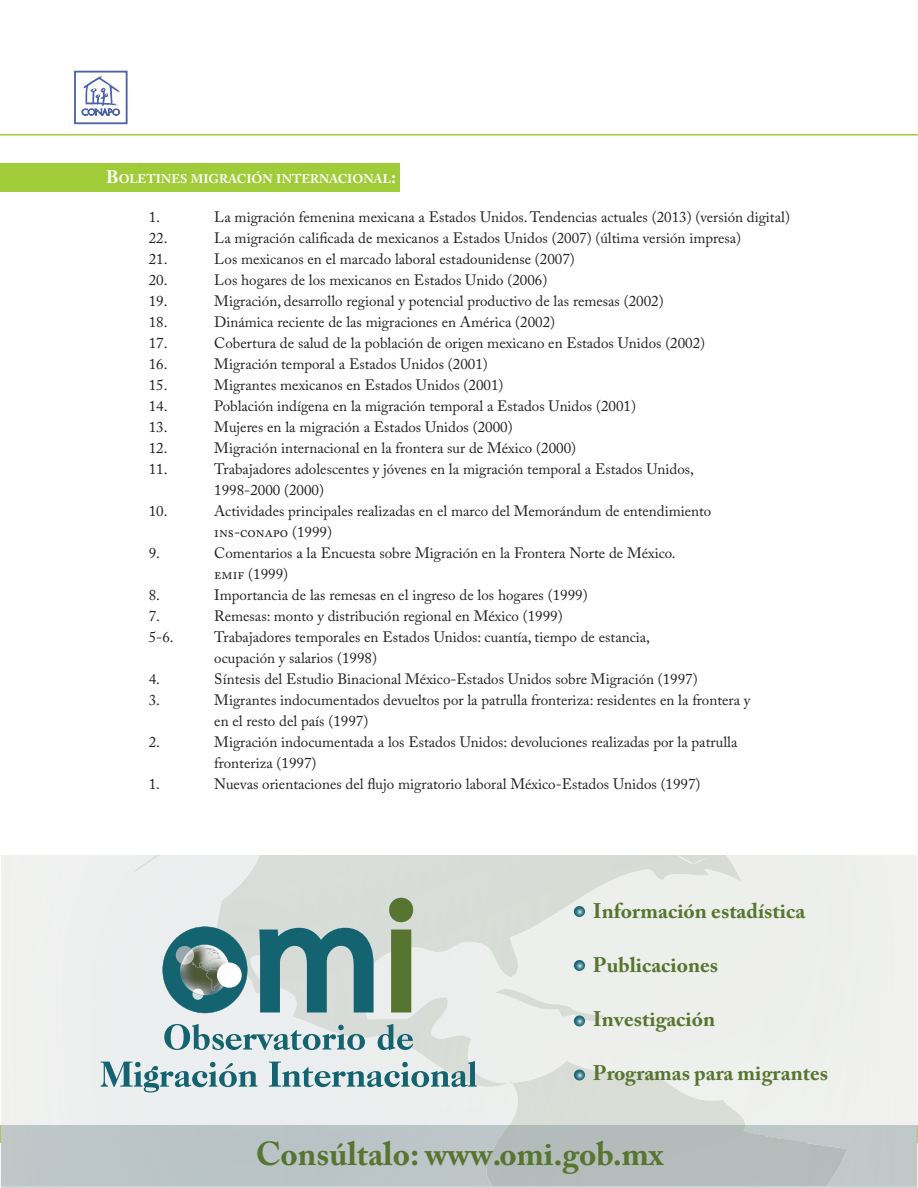
<style>
.page{position:relative;width:918px;height:1188px;background:#fff}
.page>*{position:absolute;margin:0;border:0;box-sizing:border-box;transform-origin:0 0}
.t1{font:700 33px "Adobe Caslon Pro";color:#577530}
.t2{font:700 21px "Adobe Caslon Pro";color:#577530}
.bala{font:15px/21px "Adobe Caslon Pro";color:#231f20}
.titulo_3{font:700 12.6px "Adobe Caslon Pro";color:#fff}
.s1{font-size:18px}
</style>
<div class="page">
<hr style="left:0;top:134px;width:918px;height:2px;background:#a1cc3a">
<div style="left:74px;top:71px;width:54px;height:53px;border:2px solid #4b61ad"></div>
<svg style="left:82px;top:76px;width:38px;height:40px"></svg>
<div style="left:0;top:163px;width:400px;height:28px;background:#a1cc3a"></div>
<img style="left:132px;top:855px;width:614px;height:270px">
<svg style="left:259px;top:928px;width:115px;height:84px;background:#64949b"></svg>
<svg style="left:389px;top:898px;width:24px;height:114px;background:#758d56"></svg>
<svg style="left:162px;top:927px;width:85px;height:86px;background:#6f969a"></svg>
<svg style="left:164px;top:1024px;width:201px;height:26px;background:#a5c0c4"></svg>
<svg style="left:378px;top:1024px;width:35px;height:26px"></svg>
<svg style="left:101px;top:1062px;width:157px;height:30px;background:#a9c3c7"></svg>
<svg style="left:269px;top:1061px;width:208px;height:26px;background:#a3bfc3"></svg>
<svg style="left:574px;top:906px;width:11px;height:11px"></svg>
<svg style="left:574px;top:960px;width:11px;height:11px"></svg>
<svg style="left:574px;top:1016px;width:11px;height:10px"></svg>
<svg style="left:574px;top:1070px;width:11px;height:10px"></svg>
<hr style="left:1px;top:1186px;width:916px;height:2px;background:#cad2d1">
<div style="left:1px;top:1125px;width:916px;height:61px;background:#bbc5c7"></div>
<img style="left:485px;top:1125px;width:362px;height:61px">
<img style="left:176px;top:946px;width:18px;height:18px;border-radius:9px">
<p class="titulo_3" style="left:106px;top:172px;width:291px"><span class="s1">B</span>OLETINES MIGRACIÓN INTERNACIONAL <span class="s1">:</span></p>
<p class="bala" style="left:149px;top:207px;width:13px">1.</p>
<p class="bala" style="left:214px;top:207px;width:577px">La migración femenina mexicana a Estados Unidos. Tendencias actuales (2013) (versión digital)</p>
<p class="bala" style="left:149px;top:228px;width:20px">22.</p>
<p class="bala" style="left:214px;top:228px;width:528px">La migración calificada de mexicanos a Estados Unidos (2007) (última versión impresa)</p>
<p class="bala" style="left:149px;top:249px;width:20px">21.</p>
<p class="bala" style="left:214px;top:249px;width:362px">Los mexicanos en el marcado laboral estadounidense (2007)</p>
<p class="bala" style="left:149px;top:270px;width:20px">20.</p>
<p class="bala" style="left:214px;top:270px;width:335px">Los hogares de los mexicanos en Estados Unido (2006)</p>
<p class="bala" style="left:149px;top:291px;width:20px">19.</p>
<p class="bala" style="left:214px;top:291px;width:451px">Migración, desarrollo regional y potencial productivo de las remesas (2002)</p>
<p class="bala" style="left:149px;top:312px;width:20px">18.</p>
<p class="bala" style="left:214px;top:312px;width:342px">Dinámica reciente de las migraciones en América (2002)</p>
<p class="bala" style="left:149px;top:333px;width:20px">17.</p>
<p class="bala" style="left:214px;top:333px;width:492px">Cobertura de salud de la población de origen mexicano en Estados Unidos (2002)</p>
<p class="bala" style="left:149px;top:354px;width:20px">16.</p>
<p class="bala" style="left:214px;top:354px;width:275px">Migración temporal a Estados Unidos (2001)</p>
<p class="bala" style="left:149px;top:375px;width:20px">15.</p>
<p class="bala" style="left:214px;top:375px;width:291px">Migrantes mexicanos en Estados Unidos (2001)</p>
<p class="bala" style="left:149px;top:396px;width:20px">14.</p>
<p class="bala" style="left:214px;top:396px;width:423px">Población indígena en la migración temporal a Estados Unidos (2001)</p>
<p class="bala" style="left:149px;top:417px;width:20px">13.</p>
<p class="bala" style="left:214px;top:417px;width:300px">Mujeres en la migración a Estados Unidos (2000)</p>
<p class="bala" style="left:149px;top:438px;width:20px">12.</p>
<p class="bala" style="left:214px;top:438px;width:363px">Migración internacional en la frontera sur de México (2000)</p>
<p class="bala" style="left:149px;top:459px;width:20px">11.</p>
<p class="bala" style="left:214px;top:459px;width:481px">Trabajadores adolescentes y jóvenes en la migración temporal a Estados Unidos,<br>1998-2000 (2000)</p>
<p class="bala" style="left:149px;top:501px;width:20px">10.</p>
<p class="bala" style="left:214px;top:501px;width:499px">Actividades principales realizadas en el marco del Memorándum de entendimiento</p>
<p class="bala" style="left:214px;top:522px;width:119px">ins-conapo (1999)</p>
<p class="bala" style="left:149px;top:543px;width:13px">9.</p>
<p class="bala" style="left:214px;top:543px;width:463px">Comentarios a la Encuesta sobre Migración en la Frontera Norte de México.</p>
<p class="bala" style="left:214px;top:564px;width:75px">emif (1999)</p>
<p class="bala" style="left:149px;top:585px;width:13px">8.</p>
<p class="bala" style="left:214px;top:585px;width:375px">Importancia de las remesas en el ingreso de los hogares (1999)</p>
<p class="bala" style="left:149px;top:606px;width:13px">7.</p>
<p class="bala" style="left:214px;top:606px;width:350px">Remesas: monto y distribución regional en México (1999)</p>
<p class="bala" style="left:149px;top:627px;width:26px">5-6.</p>
<p class="bala" style="left:214px;top:627px;width:437px">Trabajadores temporales en Estados Unidos: cuantía, tiempo de estancia,</p>
<p class="bala" style="left:214px;top:648px;width:164px">ocupación y salarios (1998)</p>
<p class="bala" style="left:149px;top:669px;width:13px">4.</p>
<p class="bala" style="left:214px;top:669px;width:485px">Síntesis del Estudio Binacional México-Estados Unidos sobre Migración (1997)</p>
<p class="bala" style="left:149px;top:690px;width:13px">3.</p>
<p class="bala" style="left:214px;top:690px;width:538px">Migrantes indocumentados devueltos por la patrulla fronteriza: residentes en la frontera y en el resto del país (1997)</p>
<p class="bala" style="left:149px;top:732px;width:13px">2.</p>
<p class="bala" style="left:214px;top:732px;width:525px">Migración indocumentada a los Estados Unidos: devoluciones realizadas por la patrulla fronteriza (1997)</p>
<p class="bala" style="left:149px;top:774px;width:13px">1.</p>
<p class="bala" style="left:214px;top:774px;width:488px">Nuevas orientaciones del flujo migratorio laboral México-Estados Unidos (1997)</p>
<h2 class="t2" style="left:593px;top:898px;width:214px">Información estadística</h2>
<h2 class="t2" style="left:593px;top:952px;width:127px">Publicaciones</h2>
<h2 class="t2" style="left:593px;top:1006px;width:124px">Investigación</h2>
<h2 class="t2" style="left:593px;top:1060px;width:237px">Programas para migrantes</h2>
<h1 class="t1" style="left:256px;top:1135px;width:409px">Consúltalo: www.omi.gob.mx</h1>
</div>
